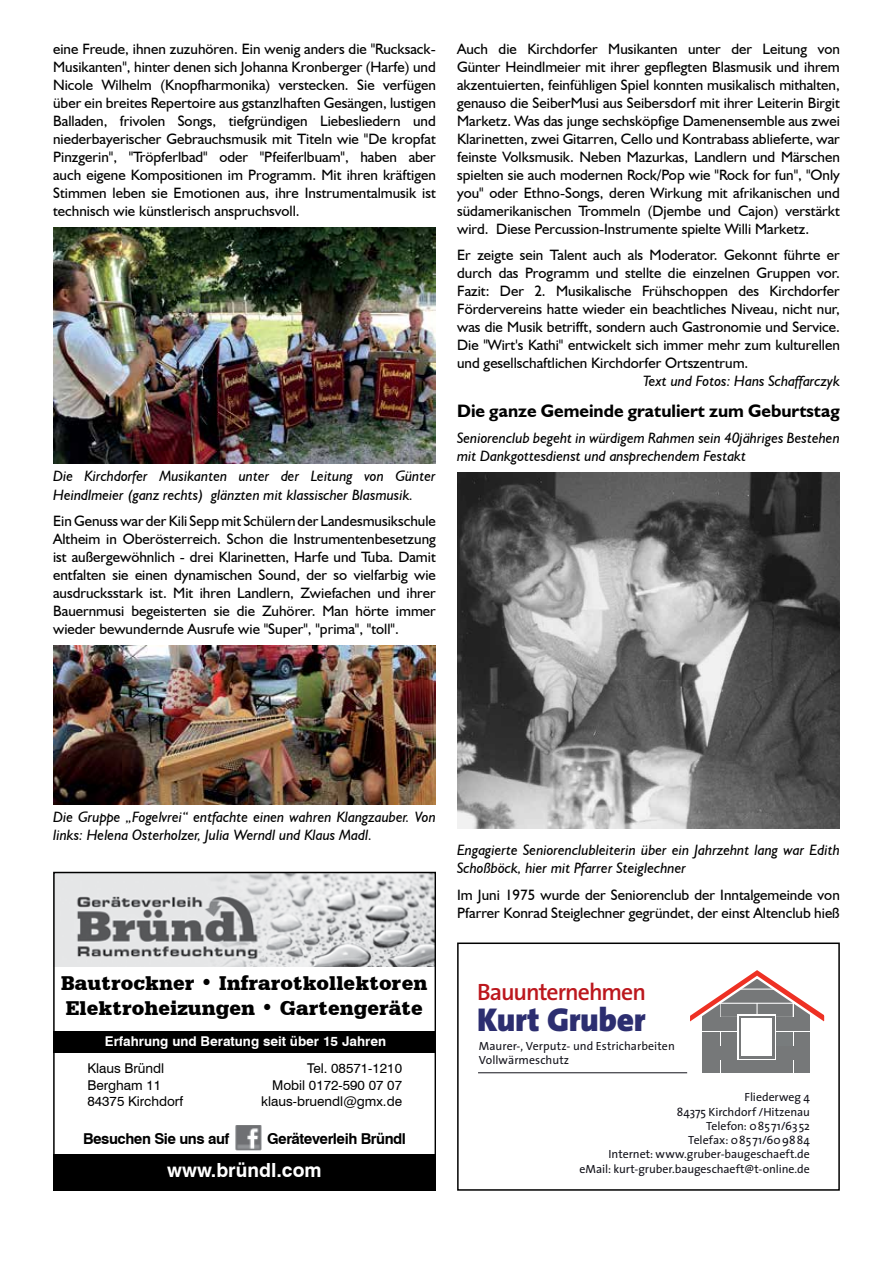
<style>
.page{position:relative;width:893px;height:1263px;background:#fff}
.page>*{position:absolute;margin:0;border:0;box-sizing:border-box;transform-origin:0 0}
.t1{font:900 33.15px "The Sans";letter-spacing:-.01em;color:#2c2e70}
.t2{font:600 23.7px "The Sans";letter-spacing:-.04em;color:#bc171d}
.t3{font:900 21px/25.2px "Serifa BT";color:#000}
.t4{font:700 19.5px "Swiss 721 BT";color:#fff}
.t5{font:700 18px "Humanist 521 BT";color:#000}
.t6{font:15px/18px "Humanist 521 BT";color:#000;text-align:justify}
.t7{font:italic 15px/18px "Humanist 521 BT";color:#000}
.t8{font:700 15px "Swiss 721 BT";letter-spacing:-.03em;color:#000}
.t9{font:13.5px/16.2px "Swiss 721 BT";color:#000}
.t10{font:700 13.5px "Swiss 721 BT";color:#fff}
.t11{font:11.85px/14.2px "The Sans";color:#13131b}
</style>
<div class="page">
<div style="left:702px;top:1060px;width:17px;height:13px;background:#767879"></div>
<div style="left:758px;top:1060px;width:35px;height:13px;background:#767879"></div>
<div style="left:721px;top:1060px;width:35px;height:13px;background:#767879"></div>
<div style="left:702px;top:1046px;width:108px;height:13px;background:#767879"></div>
<div style="left:794px;top:1032px;width:16px;height:13px;background:#767879"></div>
<div style="left:758px;top:1032px;width:35px;height:13px;background:#787c7d"></div>
<div style="left:721px;top:1032px;width:35px;height:13px;background:#767879"></div>
<div style="left:702px;top:1032px;width:17px;height:13px;background:#767879"></div>
<div style="left:702px;top:1018px;width:108px;height:13px;background:#767879"></div>
<div style="left:794px;top:1060px;width:16px;height:13px;background:#767879"></div>
<div style="left:737px;top:1014px;width:39px;height:46px;background:linear-gradient(to right,#767879,#767879)"></div>
<div style="left:739px;top:1016px;width:35px;height:42px;background:#767879"></div>
<div style="left:741px;top:1018px;width:31px;height:38px;background:#fff"></div>
<svg style="left:690px;top:970px;width:135px;height:58px"></svg>
<hr style="left:478px;top:1072px;width:209px;height:1px;background:#13131b">
<div style="left:457px;top:942px;width:383px;height:249px;border:2px solid #000"></div>
<img style="left:53px;top:227px;width:383px;height:236px">
<img style="left:53px;top:645px;width:383px;height:159px">
<img style="left:56px;top:875px;width:377px;height:91px">
<div style="left:53px;top:1154px;width:383px;height:37px;background:#000"></div>
<img style="left:236px;top:1125px;width:26px;height:25px">
<div style="left:53px;top:1031px;width:383px;height:21px;background:#000"></div>
<div style="left:53px;top:872px;width:383px;height:319px;border:2px solid #000"></div>
<img style="left:457px;top:473px;width:383px;height:355px">
<p class="t6" style="left:53px;top:40px;width:384px">eine Freude, ihnen zuzuhören. Ein wenig anders die "Rucksack-Musikanten", hinter denen sich Johanna Kronberger (Harfe) und Nicole Wilhelm (Knopfharmonika) verstecken. Sie verfügen über ein breites Repertoire aus gstanzlhaften Gesängen, lustigen Balladen, frivolen Songs, tiefgründigen Liebesliedern und niederbayerischer Gebrauchsmusik mit Titeln wie "De kropfat Pinzgerin", "Tröpferlbad" oder "Pfeiferlbuam", haben aber auch eigene Kompositionen im Programm. Mit ihren kräftigen Stimmen leben sie Emotionen aus, ihre Instrumentalmusik ist technisch wie künstlerisch anspruchsvoll.</p>
<p class="t7" style="left:53px;top:467px;width:384px">Die Kirchdorfer Musikanten unter der Leitung von Günter<br>Heindlmeier (ganz rechts) glänzten mit klassischer Blasmusik.</p>
<p class="t6" style="left:53px;top:512px;width:384px">Ein Genuss war der Kili Sepp mit Schülern der Landesmusikschule Altheim in Oberösterreich. Schon die Instrumentenbesetzung ist außergewöhnlich - drei Klarinetten, Harfe und Tuba. Damit entfalten sie einen dynamischen Sound, der so vielfarbig wie ausdrucksstark ist. Mit ihren Landlern, Zwiefachen und ihrer Bauernmusi begeisterten sie die Zuhörer. Man hörte immer wieder bewundernde Ausrufe wie "Super", "prima", "toll".</p>
<p class="t6" style="left:457px;top:40px;width:384px">Auch die Kirchdorfer Musikanten unter der Leitung von Günter Heindlmeier mit ihrer gepflegten Blasmusik und ihrem akzentuierten, feinfühligen Spiel konnten musikalisch mithalten, genauso die SeiberMusi aus Seibersdorf mit ihrer Leiterin Birgit Marketz. Was das junge sechsköpfige Damenensemble aus zwei Klarinetten, zwei Gitarren, Cello und Kontrabass ablieferte, war feinste Volksmusik. Neben Mazurkas, Landlern und Märschen spielten sie auch modernen Rock/Pop wie "Rock for fun", "Only you" oder Ethno-Songs, deren Wirkung mit afrikanischen und südamerikanischen Trommeln (Djembe und Cajon) verstärkt wird. Diese Percussion-Instrumente spielte Willi Marketz.</p>
<p class="t6" style="left:457px;top:246px;width:384px">Er zeigte sein Talent auch als Moderator. Gekonnt führte er durch das Programm und stellte die einzelnen Gruppen vor.<br>Fazit: Der 2. Musikalische Frühschoppen des Kirchdorfer Fördervereins hatte wieder ein beachtliches Niveau, nicht nur, was die Musik betrifft, sondern auch Gastronomie und Service.<br>Die "Wirt's Kathi" entwickelt sich immer mehr zum kulturellen und gesellschaftlichen Kirchdorfer Ortszentrum.</p>
<p class="t7" style="left:643px;top:372px;width:198px">Text und Fotos: Hans Schaffarczyk</p>
<p class="t5" style="left:457px;top:399px;width:384px">Die ganze Gemeinde gratuliert zum Geburtstag</p>
<p class="t7" style="left:457px;top:429px;width:384px">Seniorenclub begeht in würdigem Rahmen sein 40jähriges Bestehen mit Dankgottesdienst und ansprechendem Festakt</p>
<p class="t7" style="left:53px;top:808px;width:384px">Die Gruppe „Fogelvrei“ entfachte einen wahren Klangzauber. Von links: Helena Osterholzer, Julia Werndl und Klaus Madl.</p>
<h3 class="t3" style="left:61px;top:969px;width:368px">Bautrockner • Infrarotkollektoren<br>Elektroheizungen • Gartengeräte</h3>
<p class="t10" style="left:105px;top:1033px;width:283px">Erfahrung und Beratung seit über 15 Jahren</p>
<p class="t9" style="left:87px;top:1060px;width:97px">Klaus Bründl<br>Bergham 11<br>84375 Kirchdorf</p>
<p class="t9" style="left:261px;top:1060px;width:142px;text-align:right">Tel. 08571-1210<br>Mobil 0172-590 07 07 klaus-bruendl@gmx.de</p>
<p class="t8" style="left:83px;top:1129px;width:148px">Besuchen Sie uns auf</p>
<p class="t8" style="left:267px;top:1129px;width:141px">Geräteverleih Bründl</p>
<h3 class="t4" style="left:167px;top:1159px;width:156px">www.bründl.com</h3>
<p class="t7" style="left:457px;top:841px;width:384px">Engagierte Seniorenclubleiterin über ein Jahrzehnt lang war Edith<br>Schoßböck, hier mit Pfarrer Steiglechner</p>
<p class="t6" style="left:457px;top:885px;width:384px">Im Juni 1975 wurde der Seniorenclub der Inntalgemeinde von<br>Pfarrer Konrad Steiglechner gegründet, der einst Altenclub hieß</p>
<h2 class="t2" style="left:477px;top:972px;width:170px">Bauunternehmen</h2>
<h1 class="t1" style="left:477px;top:992px;width:170px">Kurt Gruber</h1>
<p class="t11" style="left:479px;top:1038px;width:198px">Maurer-, Verputz- und Estricharbeiten<br>Vollwärmeschutz</p>
<p class="t11" style="left:580px;top:1090px;width:232px;text-align:right">Fliederweg 4<br>84375 Kirchdorf /Hitzenau<br>Telefon: 0 85 71/6352<br>Telefax: 08571/60 9884<br>Internet: www.gruber-baugeschaeft.de eMail: kurt-gruber.baugeschaeft@t-online.de</p>
</div>
